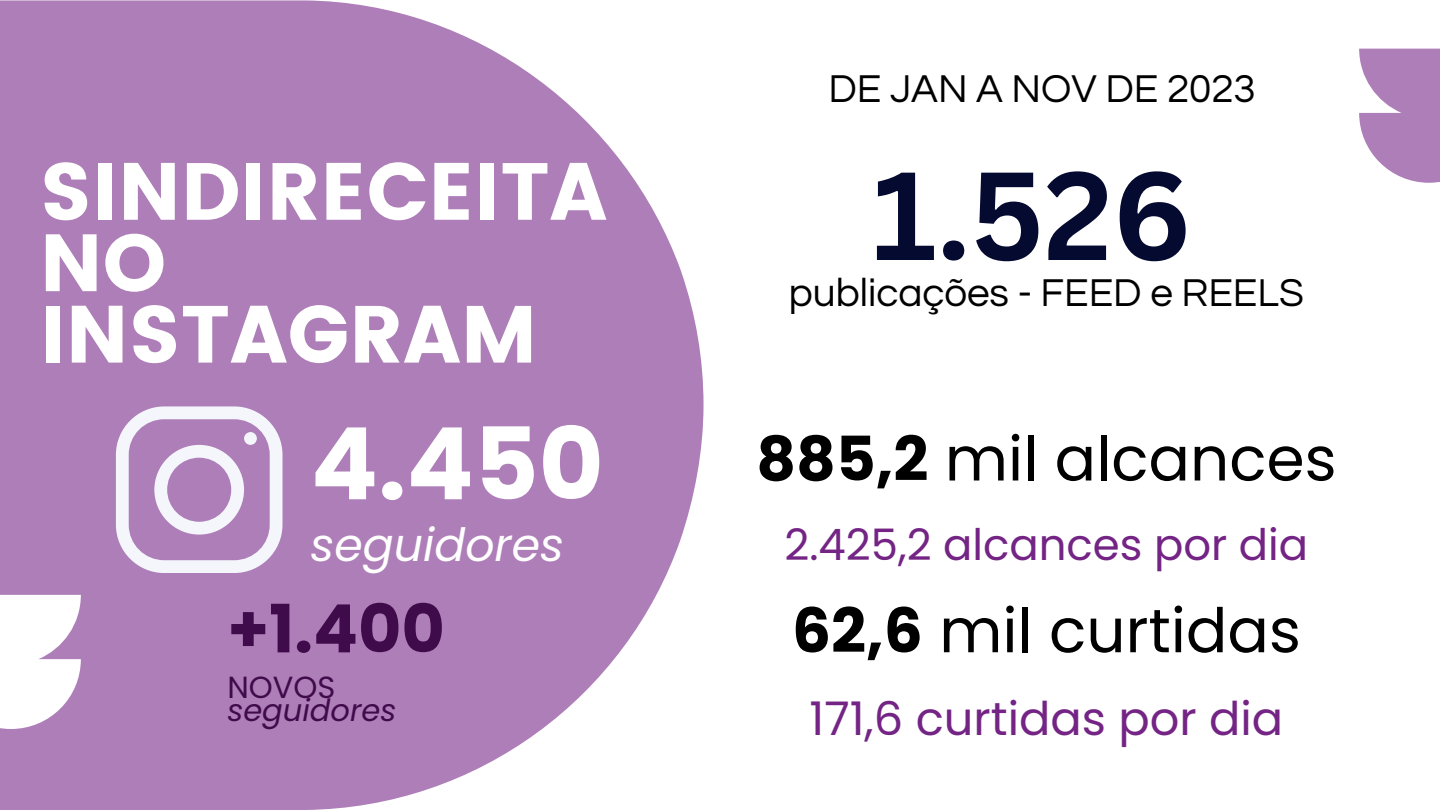
<style>
.page{position:relative;width:1440px;height:810px;background:#fff}
.page>*{position:absolute;margin:0;border:0;box-sizing:border-box;transform-origin:0 0}
.t1{font:700 122.4px "Canva Sans";color:#050a30}
.t2{font:700 99.8px "Poppins";color:#fff}
.t3{font:80.8px "Poppins";color:#fff}
.t4{font:700 66.6px "Poppins";color:#400b4b}
.t5{font:61.4px "Poppins";color:#000}
.t6{font:46.4px "Poppins";color:#732484}
.t7{font:italic 45.8px "Poppins";color:#fff}
.t8{font:43.4px "Poppins";color:#732484}
.t9{font:40.4px "Questrial";color:#000}
.t10{font:italic 30.5px "Poppins";color:#400b4b}
.t11{font:30.5px "Poppins";color:#400b4b}
.s1{font-weight:700}
</style>
<div class="page">
<svg style="left:0;top:0;width:704px;height:810px;background:#b78dc0"></svg>
<svg style="left:0;top:595px;width:81px;height:134px"></svg>
<svg style="left:1359px;top:49px;width:81px;height:134px"></svg>
<svg style="left:116px;top:406px;width:166px;height:167px"></svg>
<p class="t3" style="left:40px;top:145px;width:569px">SINDIRECEITA</p>
<p class="t3" style="left:40px;top:216px;width:128px">NO</p>
<p class="t3" style="left:40px;top:287px;width:499px">INSTAGRAM</p>
<p class="t2" style="left:311px;top:394px;width:295px">4.450</p>
<p class="t7" style="left:311px;top:513px;width:255px">seguidores</p>
<p class="t4" style="left:227px;top:582px;width:219px">+1.400</p>
<p class="t11" style="left:227px;top:666px;width:110px">NOVOS</p>
<p class="t10" style="left:227px;top:689px;width:171px">seguidores</p>
<p class="t9" style="left:828px;top:69px;width:429px">DE JAN A NOV DE 2023</p>
<p class="t1" style="left:872px;top:129px;width:321px">1.526</p>
<p class="t9" style="left:789px;top:273px;width:516px">publicações - FEED e REELS</p>
<p class="t5" style="left:756px;top:416px;width:582px"><span class="s1">885,2</span> mil alcances</p>
<p class="t8" style="left:785px;top:514px;width:525px">2.425,2 alcances por dia</p>
<p class="t5" style="left:792px;top:588px;width:510px"><span class="s1">62,6</span> mil curtidas</p>
<p class="t6" style="left:810px;top:686px;width:475px">171,6 curtidas por dia</p>
</div>
